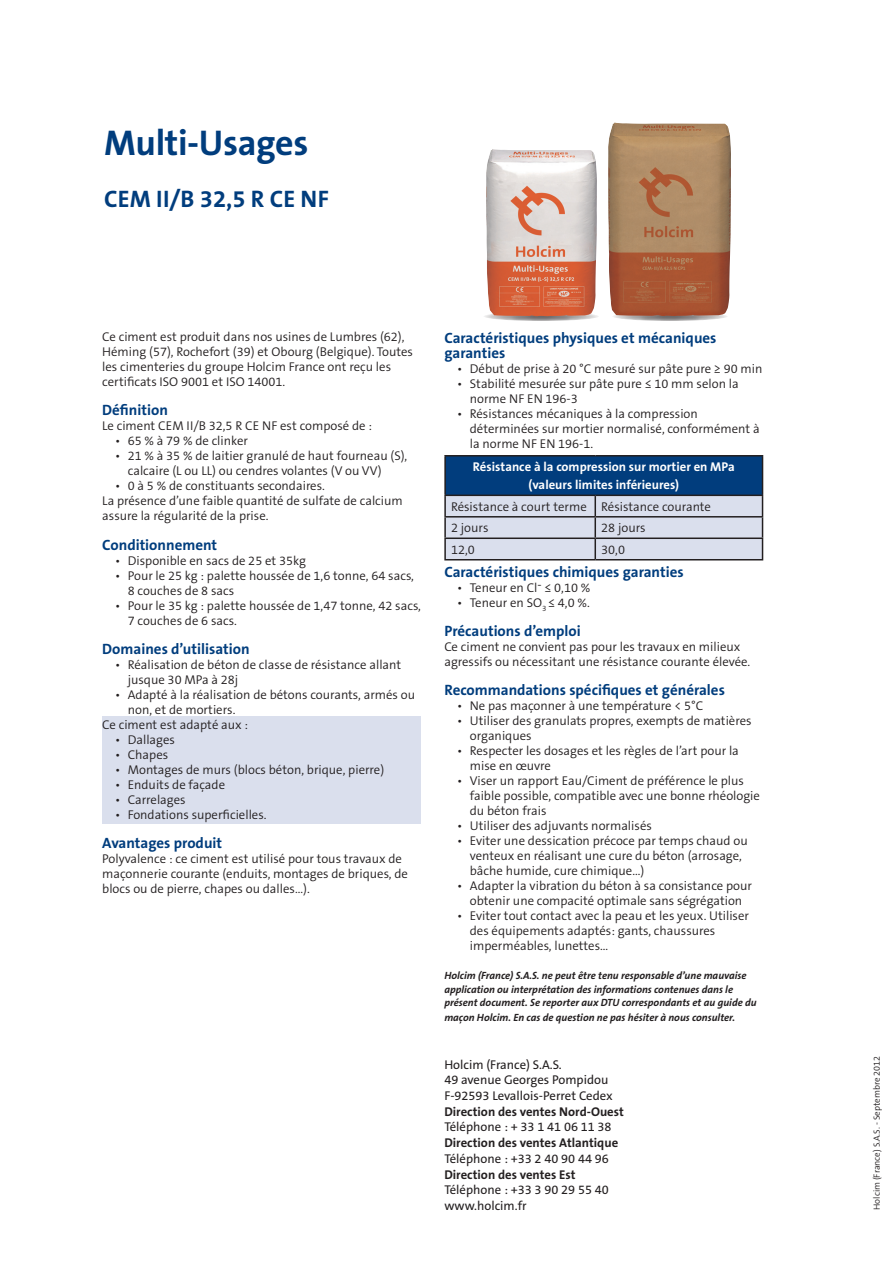
<style>
.page{position:relative;width:893px;height:1263px;background:#fff}
.page>*{position:absolute;margin:0;border:0;box-sizing:border-box;transform-origin:0 0}
.t1{font:700 36px "The Sans B7";letter-spacing:-.01em;color:#013d7d}
.t2{font:700 24px "The Sans B7";letter-spacing:.005em;color:#013d7d}
.t3{font:700 15px/15px "The Sans B7";color:#013d7d}
.t4{font:300 12.75px/15px "The Sans B4";color:#231f20}
.t5{font:12.75px/15.6px "The Sans B5 Plain";color:#231f20}
.t6{font:700 12.75px "The Sans B7";color:#231f20}
.t7{font:700 12.75px/18px "The Sans B7";color:#fff;text-align:center}
.t8{font:italic 700 10.5px/13.5px "The Sans B7";color:#231f20}
.t9{font:300 9px "The Sans B4";color:#231f20}
</style>
<div class="page">
<div style="left:102px;top:716px;width:319px;height:107px;background:#dadfed"></div>
<div style="left:445px;top:456px;width:317px;height:39px;background:#013d7d"></div>
<hr style="left:444px;top:455px;width:151px;height:1px;background:#231f20">
<hr style="left:444px;top:456px;width:2px;height:39px;background:#231f20">
<hr style="left:595px;top:455px;width:168px;height:1px;background:#231f20">
<hr style="left:762px;top:456px;width:1px;height:39px;background:#231f20">
<hr style="left:444px;top:495px;width:151px;height:1px;background:#231f20">
<hr style="left:444px;top:496px;width:2px;height:20px;background:#231f20">
<hr style="left:444px;top:516px;width:151px;height:1px;background:#231f20">
<hr style="left:444px;top:517px;width:2px;height:20px;background:#231f20">
<hr style="left:444px;top:537px;width:151px;height:2px;background:#231f20">
<hr style="left:444px;top:539px;width:2px;height:20px;background:#231f20">
<svg style="left:445px;top:495px;width:318px;height:64px;background:#ccd0dd"></svg>
<hr style="left:444px;top:559px;width:151px;height:1px;background:#231f20">
<hr style="left:595px;top:559px;width:168px;height:1px;background:#231f20">
<svg style="left:612px;top:312px;width:116px;height:9px"></svg>
<svg style="left:483px;top:312px;width:116px;height:9px"></svg>
<img style="left:486px;top:149px;width:111px;height:167px">
<img style="left:608px;top:122px;width:123px;height:194px">
<h1 class="t1" style="left:104px;top:123px;width:206px">Multi-Usages</h1>
<h2 class="t2" style="left:104px;top:186px;width:226px">CEM II/B 32,5 R CE NF</h2>
<p class="t4" style="left:102px;top:330px;width:312px">Ce ciment est produit dans nos usines de Lumbres (62), Héming (57), Rochefort (39) et Obourg (Belgique). Toutes les cimenteries du groupe Holcim France ont reçu les certificats ISO 9001 et ISO 14001.</p>
<p class="t3" style="left:102px;top:403px;width:67px">Définition</p>
<p class="t4" style="left:102px;top:419px;width:271px">Le ciment CEM II/B 32,5 R CE NF est composé de :</p>
<p class="t4" style="left:115px;top:434px;width:135px">• 65 % à 79 % de clinker</p>
<p class="t4" style="left:128px;top:449px;width:281px;text-indent:-13px">• 21 % à 35 % de laitier granulé de haut fourneau (S), calcaire (L ou LL) ou cendres volantes (V ou VV)</p>
<p class="t4" style="left:102px;top:479px;width:302px;text-indent:13px">• 0 à 5 % de constituants secondaires.<br>La présence d’une faible quantité de sulfate de calcium assure la régularité de la prise.</p>
<p class="t3" style="left:102px;top:538px;width:116px">Conditionnement</p>
<p class="t4" style="left:115px;top:553px;width:193px">• Disponible en sacs de 25 et 35kg</p>
<p class="t4" style="left:128px;top:568px;width:288px;text-indent:-13px">• Pour le 25 kg : palette houssée de 1,6 tonne, 64 sacs,<br>8 couches de 8 sacs</p>
<p class="t4" style="left:128px;top:598px;width:295px;text-indent:-13px">• Pour le 35 kg : palette houssée de 1,47 tonne, 42 sacs,<br>7 couches de 6 sacs.</p>
<p class="t3" style="left:102px;top:642px;width:149px">Domaines d’utilisation</p>
<p class="t4" style="left:128px;top:658px;width:275px;text-indent:-13px">• Réalisation de béton de classe de résistance allant jusque 30 MPa à 28j</p>
<p class="t4" style="left:115px;top:688px;width:302px">• Adapté à la réalisation de bétons courants, armés ou</p>
<p class="t4" style="left:128px;top:703px;width:109px">non, et de mortiers.</p>
<p class="t4" style="left:102px;top:718px;width:147px">Ce ciment est adapté aux :</p>
<p class="t4" style="left:115px;top:733px;width:62px">• Dallages</p>
<p class="t4" style="left:115px;top:748px;width:55px">• Chapes</p>
<p class="t4" style="left:115px;top:763px;width:271px">• Montages de murs (blocs béton, brique, pierre)</p>
<p class="t4" style="left:115px;top:778px;width:112px">• Enduits de façade</p>
<p class="t4" style="left:115px;top:793px;width:72px">• Carrelages</p>
<p class="t4" style="left:115px;top:808px;width:153px">• Fondations superficielles.</p>
<p class="t3" style="left:102px;top:836px;width:121px">Avantages produit</p>
<p class="t4" style="left:102px;top:852px;width:307px">Polyvalence : ce ciment est utilisé pour tous travaux de maçonnerie courante (enduits, montages de briques, de blocs ou de pierre, chapes ou dalles…).</p>
<p class="t3" style="left:444px;top:331px;width:274px">Caractéristiques physiques et mécaniques garanties</p>
<p class="t4" style="left:457px;top:362px;width:307px">• Début de prise à 20 °C mesuré sur pâte pure ≥ 90 min</p>
<p class="t4" style="left:470px;top:377px;width:270px;text-indent:-13px">• Stabilité mesurée sur pâte pure ≤ 10 mm selon la norme NF EN 196-3</p>
<p class="t4" style="left:470px;top:407px;width:291px;text-indent:-13px">• Résistances mécaniques à la compression déterminées sur mortier normalisé, conformément à la norme NF EN 196-1.</p>
<p class="t7" style="left:473px;top:458px;width:263px">Résistance à la compression sur mortier en MPa (valeurs limites inférieures)</p>
<p class="t4" style="left:451px;top:496px;width:261px;line-height:21.5px">Résistance à court terme Résistance courante<br>2 jours</p>
<p class="t4" style="left:601px;top:521px;width:46px">28 jours</p>
<p class="t4" style="left:451px;top:542px;width:25px">12,0</p>
<p class="t4" style="left:601px;top:542px;width:25px">30,0</p>
<p class="t3" style="left:444px;top:565px;width:241px">Caractéristiques chimiques garanties</p>
<p class="t4" style="left:457px;top:581px;width:135px">• Teneur en Cl- ≤ 0,10 %</p>
<p class="t4" style="left:457px;top:596px;width:134px">• Teneur en SO<sub>3</sub> ≤ 4,0 %.</p>
<p class="t3" style="left:444px;top:624px;width:138px">Précautions d’emploi</p>
<p class="t4" style="left:444px;top:640px;width:307px">Ce ciment ne convient pas pour les travaux en milieux agressifs ou nécessitant une résistance courante élevée.</p>
<p class="t3" style="left:444px;top:683px;width:282px">Recommandations spécifiques et générales</p>
<p class="t4" style="left:457px;top:699px;width:248px">• Ne pas maçonner à une température &lt; 5°C</p>
<p class="t4" style="left:470px;top:714px;width:283px;text-indent:-13px">• Utiliser des granulats propres, exempts de matières organiques</p>
<p class="t4" style="left:470px;top:744px;width:271px;text-indent:-13px">• Respecter les dosages et les règles de l’art pour la mise en œuvre</p>
<p class="t4" style="left:470px;top:774px;width:292px;text-indent:-13px">• Viser un rapport Eau/Ciment de préférence le plus faible possible, compatible avec une bonne rhéologie du béton frais</p>
<p class="t4" style="left:457px;top:819px;width:196px">• Utiliser des adjuvants normalisés</p>
<p class="t4" style="left:470px;top:834px;width:279px;text-indent:-13px">• Eviter une dessication précoce par temps chaud ou venteux en réalisant une cure du béton (arrosage, bâche humide, cure chimique…)</p>
<p class="t4" style="left:457px;top:879px;width:296px;text-align:center">• Adapter la vibration du béton à sa consistance pour obtenir une compacité optimale sans ségrégation</p>
<p class="t4" style="left:470px;top:909px;width:281px;text-indent:-13px">• Eviter tout contact avec la peau et les yeux. Utiliser des équipements adaptés: gants, chaussures imperméables, lunettes…</p>
<p class="t8" style="left:444px;top:969px;width:314px">Holcim (France) S.A.S. ne peut être tenu responsable d’une mauvaise application ou interprétation des informations contenues dans le présent document. Se reporter aux DTU correspondants et au guide du</p>
<p class="t8" style="left:444px;top:1011px;width:292px">maçon Holcim. En cas de question ne pas hésiter à nous consulter.</p>
<p class="t5" style="left:444px;top:1057px;width:170px">Holcim (France) S.A.S.<br>49 avenue Georges Pompidou<br>F-92593 Levallois-Perret Cedex</p>
<p class="t6" style="left:444px;top:1105px;width:181px">Direction des ventes Nord-Ouest</p>
<p class="t5" style="left:444px;top:1119px;width:169px">Téléphone : + 33 1 41 06 11 38</p>
<p class="t6" style="left:444px;top:1136px;width:175px">Direction des ventes Atlantique</p>
<p class="t5" style="left:444px;top:1151px;width:166px">Téléphone : +33 2 40 90 44 96</p>
<p class="t6" style="left:444px;top:1168px;width:133px">Direction des ventes Est</p>
<p class="t5" style="left:444px;top:1182px;width:166px;line-height:16px">Téléphone : +33 3 90 29 55 40 www.holcim.fr</p>
<p class="t9" style="left:872px;top:1210px;width:155px;rotate:-90deg">Holcim (France) S.A.S. - Septembre 2012</p>
</div>
